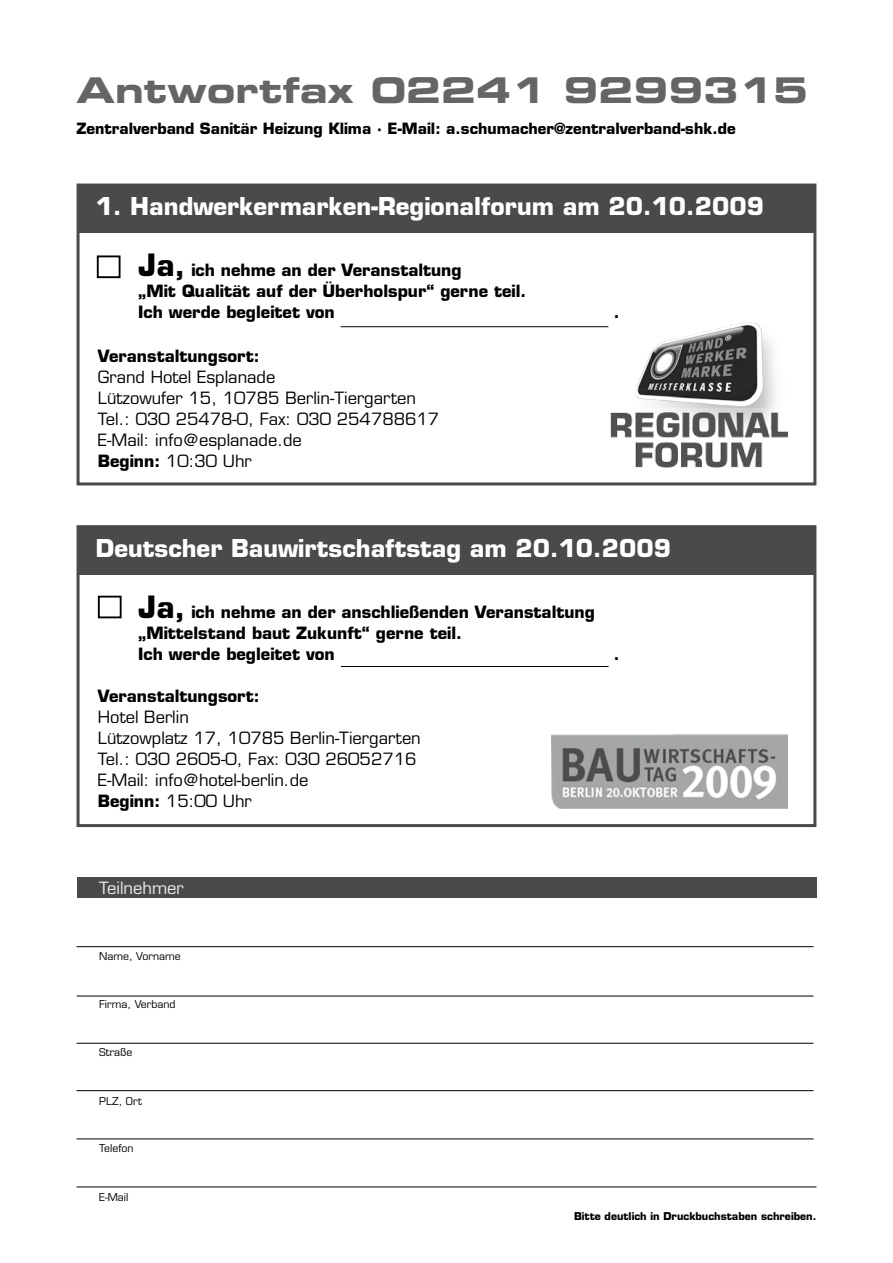
<style>
.page{position:relative;width:893px;height:1263px;background:#fff}
.page>*{position:absolute;margin:0;border:0;box-sizing:border-box;transform-origin:0 0}
.t1{font:35.4px "Eurostile LT Std Bold Ex 2";color:#646567}
.t2{font:700 24px "Eurostile";color:#fff}
.t3{font:16.5px/21px "Eurostile";color:#000}
.t4{font:700 16.5px/21px "Eurostile";color:#000}
.t5{font:16.5px "Eurostile";color:#ebebec}
.t6{font:700 15.15px "Eurostile";color:#000}
.t7{font:10.5px "Eurostile";color:#000}
.t8{font:700 10.5px "Eurostile";color:#000}
.s1{font-size:30px}
.s2{font-weight:700}
</style>
<div class="page">
<div style="left:78px;top:185px;width:737px;height:48px;background:#4a4a4d"></div>
<div style="left:77px;top:184px;width:739px;height:301px;border:3px solid #4a4a4d"></div>
<div style="left:78px;top:526px;width:737px;height:48px;background:#4a4a4d"></div>
<div style="left:77px;top:525px;width:739px;height:302px;border:3px solid #4a4a4d"></div>
<div style="left:97px;top:255px;width:24px;height:23px;border:2px solid #000"></div>
<div style="left:98px;top:596px;width:24px;height:22px;border:2px solid #000"></div>
<img style="left:602px;top:322px;width:187px;height:146px">
<img style="left:552px;top:735px;width:235px;height:74px">
<hr style="left:77px;top:946px;width:736px;height:1px;background:#000">
<hr style="left:77px;top:996px;width:736px;height:1px;background:#000">
<hr style="left:77px;top:1043px;width:736px;height:1px;background:#000">
<hr style="left:77px;top:1090px;width:736px;height:1px;background:#000">
<hr style="left:77px;top:1138px;width:736px;height:1px;background:#000">
<hr style="left:77px;top:1186px;width:739px;height:1px;background:#000">
<div style="left:77px;top:877px;width:739px;height:21px;background:#4a4a4d"></div>
<hr style="left:341px;top:326px;width:267px;height:1px;background:#000">
<hr style="left:341px;top:666px;width:268px;height:1px;background:#000">
<h1 class="t1" style="left:77px;top:65px;width:733px">Antwortfax 02241 9299315</h1>
<p class="t6" style="left:77px;top:119px;width:661px">Zentralverband Sanitär Heizung Klima · E-Mail: a.schumacher@zentralverband-shk.de</p>
<h2 class="t2" style="left:96px;top:192px;width:670px">1. Handwerkermarken-Regionalforum am 20.10.2009</h2>
<p class="t4" style="left:138px;top:259px;width:390px"><span class="s1">Ja,</span> ich nehme an der Veranstaltung<br>„Mit Qualität auf der Überholspur“ gerne teil.<br>Ich werde begleitet von</p>
<p class="t4" style="left:98px;top:345px;width:163px">Veranstaltungsort:</p>
<p class="t3" style="left:98px;top:366px;width:343px">Grand Hotel Esplanade<br>Lützowufer 15, 10785 Berlin-Tiergarten<br>Tel.: 030 25478-0, Fax: 030 254788617<br>E-Mail: info@esplanade.de<br><span class="s2">Beginn:</span> 10:30 Uhr</p>
<p class="t4" style="left:614px;top:301px;width:7px">.</p>
<h2 class="t2" style="left:96px;top:534px;width:577px">Deutscher Bauwirtschaftstag am 20.10.2009</h2>
<p class="t4" style="left:138px;top:601px;width:458px"><span class="s1">Ja,</span> ich nehme an der anschließenden Veranstaltung „Mittelstand baut Zukunft“ gerne teil.<br>Ich werde begleitet von</p>
<p class="t4" style="left:98px;top:685px;width:163px">Veranstaltungsort:</p>
<p class="t3" style="left:98px;top:706px;width:324px">Hotel Berlin<br>Lützowplatz 17, 10785 Berlin-Tiergarten<br>Tel.: 030 2605-0, Fax: 030 26052716<br>E-Mail: info@hotel-berlin.de<br><span class="s2">Beginn:</span> 15:00 Uhr</p>
<p class="t4" style="left:614px;top:643px;width:7px">.</p>
<p class="t5" style="left:99px;top:878px;width:86px">Teilnehmer</p>
<p class="t7" style="left:99px;top:949px;width:83px">Name, Vorname</p>
<p class="t7" style="left:99px;top:998px;width:78px">Firma, Verband</p>
<p class="t7" style="left:99px;top:1046px;width:35px">Straße</p>
<p class="t7" style="left:99px;top:1095px;width:44px">PLZ, Ort</p>
<p class="t7" style="left:99px;top:1142px;width:36px">Telefon</p>
<p class="t7" style="left:99px;top:1190px;width:31px">E-Mail</p>
<p class="t8" style="left:574px;top:1209px;width:244px">Bitte deutlich in Druckbuchstaben schreiben.</p>
</div>
